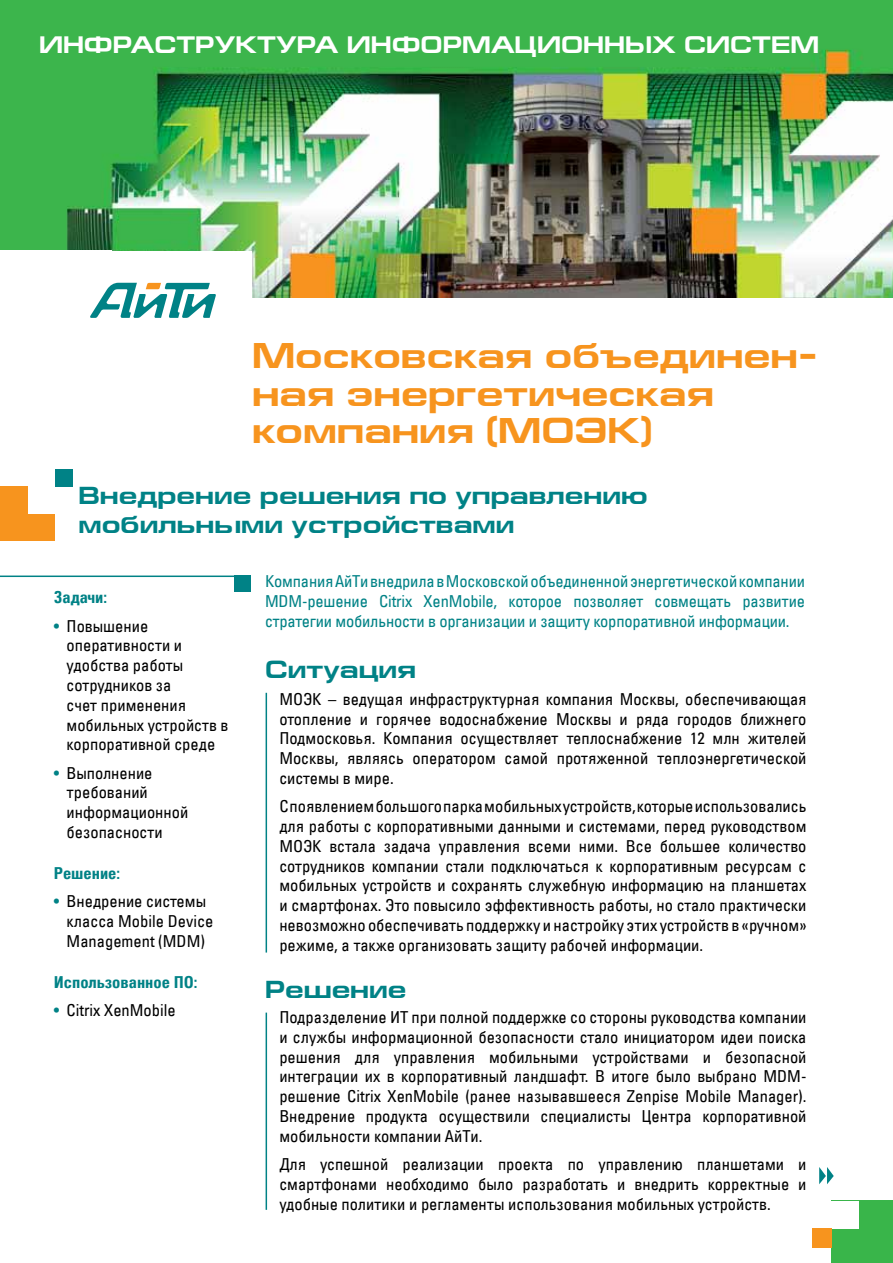
<style>
.page{position:relative;width:893px;height:1263px;background:#fff}
.page>*{position:absolute;margin:0;border:0;box-sizing:border-box;transform-origin:0 0}
.t1{font:700 36px/37.5px "Europe Ext";color:#f7941e}
.t2{font:700 24.75px/29.7px "Europe Ext";color:#008286}
.t3{font:700 24px "Europe Ext";color:#fff}
.t4{font:16.5px/19.8px "Partner Condensed";color:#000;text-align:justify}
.t5{font:16.5px/19.8px "Partner Condensed";letter-spacing:-.01em;color:#008286;text-align:justify}
.t6{font:700 16.5px "Partner Condensed";color:#008286}
.s1{color:#008286}
</style>
<div class="page">
<img style="left:0;top:0;width:893px;height:298px">
<svg style="left:819px;top:1167px;width:15px;height:17px"></svg>
<hr style="left:266px;top:693px;width:1px;height:259px;background:#008286">
<hr style="left:266px;top:1012px;width:1px;height:198px;background:#008286">
<div style="left:831px;top:1201px;width:62px;height:62px;background:#39b54a"></div>
<div style="left:831px;top:1200px;width:28px;height:28px;background:#fff"></div>
<div style="left:812px;top:1228px;width:20px;height:19px;background:#f7941e"></div>
<hr style="left:0;top:575px;width:250px;height:2px;background:#008286">
<div style="left:235px;top:576px;width:16px;height:16px;background:#008286"></div>
<div style="left:0;top:486px;width:55px;height:54px;background:#f7941e"></div>
<div style="left:28px;top:486px;width:27px;height:27px;background:#fff"></div>
<div style="left:55px;top:469px;width:17px;height:18px;background:#008286"></div>
<div style="left:0;top:251px;width:111px;height:67px;background:#fff"></div>
<div style="left:1px;top:251px;width:250px;height:61px;background:#fff"></div>
<svg style="left:90px;top:283px;width:126px;height:35px"></svg>
<h3 class="t3" style="left:39px;top:32px;width:782px">ИНФРАСТРУКТУРА ИНФОРМАЦИОННЫХ СИСТЕМ</h3>
<h1 class="t1" style="left:252px;top:337px;width:567px">Московская объединен&shy;ная энергетическая компания (МОЭК)</h1>
<h2 class="t2" style="left:78px;top:480px;width:571px">Внедрение решения по управлению мобильными устройствами</h2>
<p class="t5" style="left:265px;top:571px;width:542px">Компания АйТи внедрила в Московской объединенной энергетической компании MDM-решение Citrix XenMobile, которое позволяет совмещать развитие стратегии мобильности в организации и защиту корпоративной информации.</p>
<h2 class="t2" style="left:265px;top:655px;width:153px">Ситуация</h2>
<p class="t6" style="left:54px;top:587px;width:55px">Задачи:</p>
<p class="t4" style="left:67px;top:615px;width:163px;text-align:left;text-indent:-13px"><span class="s1">•</span> Повышение оперативности и удобства работы сотрудников за<br>счет применения мобильных устройств в корпоративной среде</p>
<p class="t4" style="left:67px;top:762px;width:123px;text-align:left;text-indent:-13px"><span class="s1">•</span> Выполнение требований информационной безопасности</p>
<p class="t6" style="left:54px;top:863px;width:68px">Решение:</p>
<p class="t4" style="left:67px;top:891px;width:148px;text-align:left;text-indent:-13px"><span class="s1">•</span> Внедрение системы класса Mobile Device<br>Management (MDM)</p>
<p class="t6" style="left:54px;top:972px;width:145px">Использованное ПО:</p>
<p class="t4" style="left:54px;top:1000px;width:123px"><span class="s1">•</span> Citrix XenMobile</p>
<p class="t4" style="left:279px;top:689px;width:529px">МОЭК – ведущая инфраструктурная компания Москвы, обеспечивающая отопление и горячее водоснабжение Москвы и ряда городов ближнего Подмосковья. Компания осуществляет теплоснабжение 12 млн жителей Москвы, являясь оператором самой протяженной теплоэнергетической системы в мире.</p>
<p class="t4" style="left:279px;top:796px;width:529px">С появлением большого парка мобильных устройств, которые использовались для работы с корпоративными данными и системами, перед руководством МОЭК встала задача управления всеми ними. Все большее количество сотрудников компании стали подключаться к корпоративным ресурсам с мобильных устройств и сохранять служебную информацию на планшетах и смартфонах. Это повысило эффективность работы, но стало практически невозможно обеспечивать поддержку и настройку этих устройств в «ручном» режиме, а также организовать защиту рабочей информации.</p>
<h2 class="t2" style="left:265px;top:975px;width:143px">Решение</h2>
<p class="t4" style="left:279px;top:1007px;width:529px">Подразделение ИТ при полной поддержке со стороны руководства компании и службы информационной безопасности стало инициатором идеи поиска решения для управления мобильными устройствами и безопасной интеграции их в корпоративный ландшафт. В итоге было выбрано MDM&shy;решение Citrix XenMobile (ранее называвшееся Zenpise Mobile Manager).<br>Внедрение продукта осуществили специалисты Центра корпоративной мобильности компании АйТи.</p>
<p class="t4" style="left:279px;top:1154px;width:529px">Для успешной реализации проекта по управлению планшетами и смартфонами необходимо было разработать и внедрить корректные и удобные политики и регламенты использования мобильных устройств.</p>
</div>
